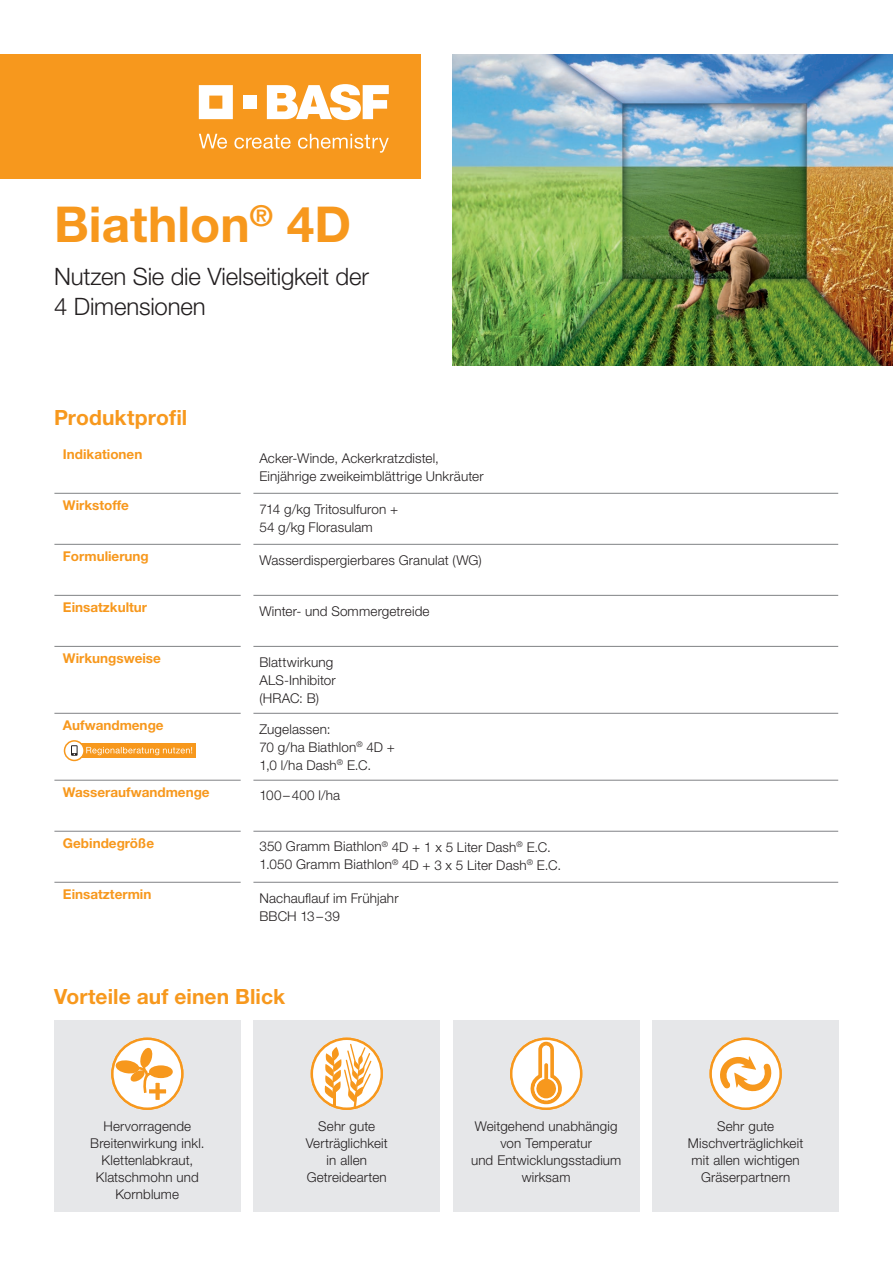
<style>
.page{position:relative;width:893px;height:1263px;background:#fff}
.page>*{position:absolute;margin:0;border:0;box-sizing:border-box;transform-origin:0 0}
.t1{font:700 49.5px "Helvetica Neue LT Std";color:#f7981d}
.t2{font:300 24px/29.7px "Helvetica Neue LT Std";letter-spacing:-.01em;color:#231f20}
.t3{font:700 21px "Helvetica Neue LT Std";letter-spacing:.005em;color:#f7981d}
.t4{font:300 13.5px/17px "Helvetica Neue LT Std";letter-spacing:.01em;color:#231f20}
.t5{font:700 13.5px "Helvetica Neue LT Std";color:#f7981d}
</style>
<div class="page">
<div style="left:54px;top:1020px;width:187px;height:192px;background:#e6e7e9"></div>
<div style="left:253px;top:1020px;width:187px;height:192px;background:#e6e7e9"></div>
<div style="left:453px;top:1020px;width:186px;height:192px;background:#e6e7e9"></div>
<div style="left:652px;top:1020px;width:187px;height:192px;background:#e6e7e9"></div>
<img style="left:453px;top:54px;width:440px;height:312px">
<hr style="left:54px;top:493px;width:187px;height:1px;background:#808285">
<hr style="left:54px;top:544px;width:187px;height:1px;background:#808285">
<hr style="left:54px;top:595px;width:187px;height:1px;background:#808285">
<hr style="left:54px;top:646px;width:187px;height:1px;background:#808285">
<hr style="left:54px;top:713px;width:187px;height:1px;background:#808285">
<hr style="left:54px;top:780px;width:187px;height:1px;background:#808285">
<hr style="left:54px;top:831px;width:187px;height:1px;background:#808285">
<hr style="left:54px;top:882px;width:187px;height:1px;background:#808285">
<hr style="left:253px;top:493px;width:585px;height:1px;background:#808285">
<hr style="left:253px;top:544px;width:585px;height:1px;background:#808285">
<hr style="left:253px;top:595px;width:585px;height:1px;background:#808285">
<hr style="left:253px;top:646px;width:585px;height:1px;background:#808285">
<hr style="left:253px;top:713px;width:585px;height:1px;background:#808285">
<hr style="left:253px;top:780px;width:585px;height:1px;background:#808285">
<hr style="left:253px;top:831px;width:585px;height:1px;background:#808285">
<hr style="left:253px;top:882px;width:585px;height:1px;background:#808285">
<div style="left:74px;top:743px;width:122px;height:15px;background:#f7981d"></div>
<div style="left:65px;top:741px;width:19px;height:19px;background:#fff;border-radius:50%"></div>
<div style="left:64px;top:740px;width:21px;height:21px;border:2px solid #f7981d;border-radius:50%"></div>
<svg style="left:71px;top:745px;width:7px;height:11px"></svg>
<svg style="left:86px;top:747px;width:106px;height:8px"></svg>
<svg style="left:111px;top:1040px;width:72px;height:70px"></svg>
<div style="left:111px;top:1037px;width:72px;height:73px;border:2px solid #f7981d;border-radius:50%"></div>
<svg style="left:311px;top:1040px;width:72px;height:70px"></svg>
<div style="left:311px;top:1037px;width:72px;height:73px;border:2px solid #f7981d;border-radius:50%"></div>
<svg style="left:510px;top:1040px;width:72px;height:70px"></svg>
<div style="left:510px;top:1037px;width:72px;height:73px;border:2px solid #f7981d;border-radius:50%"></div>
<svg style="left:712px;top:1040px;width:70px;height:70px"></svg>
<div style="left:709px;top:1037px;width:73px;height:73px;border:2px solid #f7981d;border-radius:50%"></div>
<div style="left:0;top:54px;width:420px;height:125px;background:#f7981d"></div>
<svg style="left:199px;top:85px;width:34px;height:34px"></svg>
<div style="left:243px;top:96px;width:13px;height:13px;background:#fff"></div>
<svg style="left:267px;top:84px;width:122px;height:36px"></svg>
<svg style="left:199px;top:134px;width:28px;height:15px"></svg>
<svg style="left:234px;top:135px;width:57px;height:14px"></svg>
<svg style="left:298px;top:134px;width:91px;height:19px"></svg>
<h1 class="t1" style="left:54px;top:194px;width:299px">Biathlon<sup>®</sup> 4D</h1>
<h2 class="t2" style="left:54px;top:261px;width:317px">Nutzen Sie die Vielseitigkeit der<br>4 Dimensionen</h2>
<h3 class="t3" style="left:54px;top:405px;width:135px">Produktprofil</h3>
<p class="t5" style="left:63px;top:446px;width:81px">Indikationen</p>
<p class="t4" style="left:259px;top:448px;width:226px;line-height:18px">Acker-Winde, Ackerkratzdistel,<br>Einjährige zweikeimblättrige Unkräuter</p>
<p class="t5" style="left:63px;top:497px;width:67px">Wirkstoffe</p>
<p class="t4" style="left:259px;top:499px;width:140px;line-height:18px">714 g/kg Tritosulfuron +<br>54 g/kg Florasulam</p>
<p class="t5" style="left:63px;top:548px;width:87px">Formulierung</p>
<p class="t4" style="left:259px;top:551px;width:224px">Wasserdispergierbares Granulat (WG)</p>
<p class="t5" style="left:63px;top:599px;width:86px">Einsatzkultur</p>
<p class="t4" style="left:259px;top:602px;width:172px">Winter- und Sommergetreide</p>
<p class="t5" style="left:63px;top:650px;width:99px">Wirkungsweise</p>
<p class="t4" style="left:259px;top:652px;width:78px;line-height:18px">Blattwirkung<br>ALS-Inhibitor (HRAC: B)</p>
<p class="t5" style="left:63px;top:717px;width:102px">Aufwandmenge</p>
<p class="t4" style="left:259px;top:719px;width:137px;line-height:18px">Zugelassen:<br>70 g/ha Biathlon<sup>®</sup> 4D +<br>1,0 l/ha Dash<sup>®</sup> E.C.</p>
<p class="t5" style="left:63px;top:784px;width:148px">Wasseraufwandmenge</p>
<p class="t4" style="left:259px;top:787px;width:82px">100–400 l/ha</p>
<p class="t5" style="left:63px;top:835px;width:93px">Gebindegröße</p>
<p class="t4" style="left:259px;top:837px;width:303px;line-height:18px">350 Gramm Biathlon<sup>®</sup> 4D + 1 x 5 Liter Dash<sup>®</sup> E.C.<br>1.050 Gramm Biathlon<sup>®</sup> 4D + 3 x 5 Liter Dash<sup>®</sup> E.C.</p>
<p class="t5" style="left:63px;top:886px;width:90px">Einsatztermin</p>
<p class="t4" style="left:259px;top:888px;width:141px;line-height:18px">Nachauflauf im Frühjahr<br>BBCH 13–39</p>
<h3 class="t3" style="left:54px;top:983px;width:233px">Vorteile auf einen Blick</h3>
<p class="t4" style="left:90px;top:1117px;width:116px;text-align:center">Hervorragende<br>Breitenwirkung inkl.<br>Klettenlabkraut,<br>Klatschmohn und<br>Kornblume</p>
<p class="t4" style="left:306px;top:1117px;width:84px;text-align:center">Sehr gute<br>Verträglichkeit in allen<br>Getreidearten</p>
<p class="t4" style="left:471px;top:1117px;width:152px;text-align:center">Weitgehend unabhängig von Temperatur<br>und Entwicklungsstadium wirksam</p>
<p class="t4" style="left:688px;top:1117px;width:117px;text-align:center">Sehr gute<br>Mischverträglichkeit mit allen wichtigen<br>Gräserpartnern</p>
</div>
